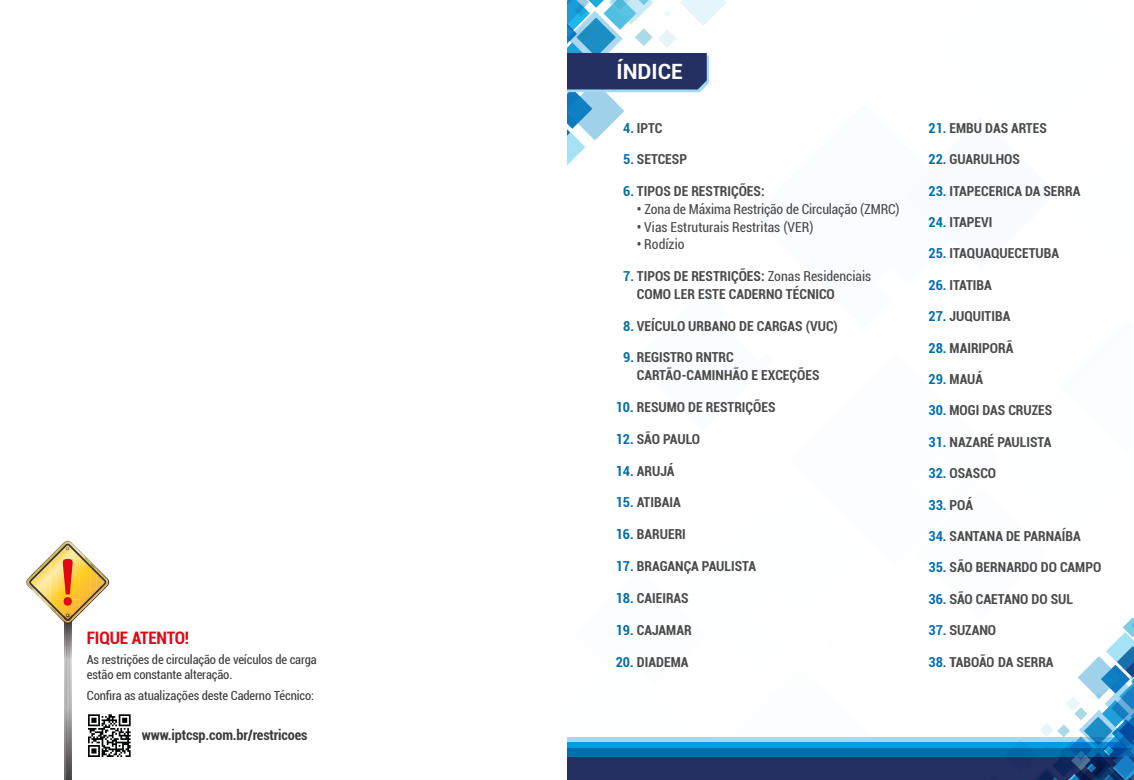
<style>
.page{position:relative;width:1134px;height:780px;background:#fff}
.page>*{position:absolute;margin:0;border:0;box-sizing:border-box;transform-origin:0 0}
.t1{font:700 21.12px "Roboto";color:#fff}
.t2{font:700 condensed 17.25px "Roboto";letter-spacing:-.01em;color:#e30613}
.t3{font:700 condensed 14.38px "Roboto";letter-spacing:-.01em;color:#3c3c3b}
.t4{font:700 condensed 13.75px/17.6px "Roboto";color:#4a4a49}
.t5{font:condensed 13.75px "Roboto";letter-spacing:-.01em;color:#4a4a49}
.t6{font:700 condensed 13.75px "Roboto";color:#006fac}
.t7{font:condensed 12.62px/15.1px "Roboto";letter-spacing:-.01em;color:#3c3c3b}
.s1{color:#006fac}
.s2{font-weight:700}
.s3{font-weight:400}
.s4{color:#4a4a49}
</style>
<div class="page">
<div style="left:567px;top:757px;width:567px;height:23px;background:#242f62"></div>
<div style="left:567px;top:737px;width:567px;height:5px;background:#a1daf8"></div>
<div style="left:567px;top:747px;width:567px;height:10px;background:#006fac"></div>
<div style="left:567px;top:741px;width:567px;height:6px;background:#009fe3"></div>
<svg style="left:567px;top:0;width:160px;height:166px"></svg>
<svg style="left:88px;top:714px;width:43px;height:43px"></svg>
<img style="left:64px;top:659px;width:6px;height:121px">
<img style="left:70px;top:659px;width:1px;height:121px">
<img style="left:64px;top:623px;width:7px;height:36px">
<img style="left:27px;top:577px;width:2px;height:10px">
<img style="left:106px;top:577px;width:2px;height:11px">
<svg style="left:29px;top:543px;width:77px;height:80px"></svg>
<svg style="left:987px;top:617px;width:147px;height:163px"></svg>
<p class="t2" style="left:87px;top:625px;width:104px">FIQUE ATENTO!</p>
<p class="t7" style="left:87px;top:651px;width:231px">As restrições de circulação de veículos de carga estão em constante alteração.</p>
<p class="t7" style="left:87px;top:687px;width:229px">Confira as atualizações deste Caderno Técnico:</p>
<p class="t3" style="left:142px;top:724px;width:167px">www.iptcsp.com.br/restricoes</p>
<h1 class="t1" style="left:617px;top:56px;width:68px">ÍNDICE</h1>
<p class="t4" style="left:623px;top:118px;width:41px"><span class="s1">4.</span> IPTC</p>
<p class="t4" style="left:623px;top:150px;width:65px"><span class="s1">5.</span> SETCESP</p>
<p class="t4" style="left:623px;top:182px;width:143px"><span class="s1">6.</span> TIPOS DE RESTRIÇÕES:</p>
<p class="t5" style="left:637px;top:199px;width:264px"><span class="s2">•</span> Zona de Máxima Restrição de Circulação (ZMRC)</p>
<p class="t5" style="left:637px;top:217px;width:178px"><span class="s2">•</span> Vias Estruturais Restritas (VER)</p>
<p class="t5" style="left:637px;top:235px;width:49px"><span class="s2">•</span> Rodízio</p>
<p class="t4" style="left:637px;top:267px;width:236px;text-indent:-14px"><span class="s1">7.</span> TIPOS DE RESTRIÇÕES: <span class="s3">Zonas Residenciais<br></span>COMO LER ESTE CADERNO TÉCNICO</p>
<p class="t4" style="left:623px;top:316px;width:216px"><span class="s1">8.</span> VEÍCULO URBANO DE CARGAS (VUC)</p>
<p class="t4" style="left:637px;top:348px;width:184px;text-indent:-14px"><span class="s1">9.</span> REGISTRO RNTRC<br>CARTÃO-CAMINHÃO E EXCEÇÕES</p>
<p class="t4" style="left:616px;top:397px;width:161px"><span class="s1">10.</span> RESUMO DE RESTRIÇÕES</p>
<p class="t4" style="left:616px;top:429px;width:86px"><span class="s1">12.</span> SÃO PAULO</p>
<p class="t4" style="left:616px;top:461px;width:60px"><span class="s1">14.</span> ARUJÁ</p>
<p class="t4" style="left:616px;top:493px;width:67px"><span class="s1">15.</span> ATIBAIA</p>
<p class="t4" style="left:616px;top:525px;width:72px"><span class="s1">16.</span> BARUERI</p>
<p class="t4" style="left:616px;top:557px;width:142px"><span class="s1">17.</span> BRAGANÇA PAULISTA</p>
<p class="t4" style="left:616px;top:588px;width:74px"><span class="s1">18.</span> CAIEIRAS</p>
<p class="t4" style="left:616px;top:620px;width:78px"><span class="s1">19.</span> CAJAMAR</p>
<p class="t4" style="left:616px;top:652px;width:74px"><span class="s1">20.</span> DIADEMA</p>
<p class="t4" style="left:928px;top:118px;width:120px"><span class="s1">21.</span> EMBU DAS ARTES</p>
<p class="t4" style="left:928px;top:150px;width:93px"><span class="s1">22.</span> GUARULHOS</p>
<p class="t4" style="left:928px;top:181px;width:153px"><span class="s1">23.</span> ITAPECERICA DA SERRA</p>
<p class="t4" style="left:928px;top:213px;width:66px"><span class="s1">24.</span> ITAPEVI</p>
<p class="t4" style="left:928px;top:244px;width:132px"><span class="s1">25.</span> ITAQUAQUECETUBA</p>
<p class="t4" style="left:928px;top:275px;width:65px"><span class="s1">26.</span> ITATIBA</p>
<p class="t4" style="left:928px;top:307px;width:83px"><span class="s1">27.</span> JUQUITIBA</p>
<p class="t4" style="left:928px;top:338px;width:86px"><span class="s1">28.</span> MAIRIPORÃ</p>
<p class="t4" style="left:928px;top:370px;width:56px"><span class="s1">29.</span> MAUÁ</p>
<p class="t4" style="left:928px;top:401px;width:125px"><span class="s1">30.</span> MOGI DAS CRUZES</p>
<p class="t4" style="left:928px;top:432px;width:125px"><span class="s1">31.</span> NAZARÉ PAULISTA</p>
<p class="t4" style="left:928px;top:464px;width:69px"><span class="s1">32.</span> OSASCO</p>
<p class="t6" style="left:928px;top:495px;width:46px">33. <span class="s4">POÁ</span></p>
<p class="t4" style="left:928px;top:526px;width:154px"><span class="s1">34.</span> SANTANA DE PARNAÍBA</p>
<p class="t4" style="left:928px;top:558px;width:174px"><span class="s1">35.</span> SÃO BERNARDO DO CAMPO</p>
<p class="t4" style="left:928px;top:589px;width:146px"><span class="s1">36.</span> SÃO CAETANO DO SUL</p>
<p class="t4" style="left:928px;top:621px;width:69px"><span class="s1">37.</span> SUZANO</p>
<p class="t4" style="left:928px;top:652px;width:127px"><span class="s1">38.</span> TABOÃO DA SERRA</p>
</div>
